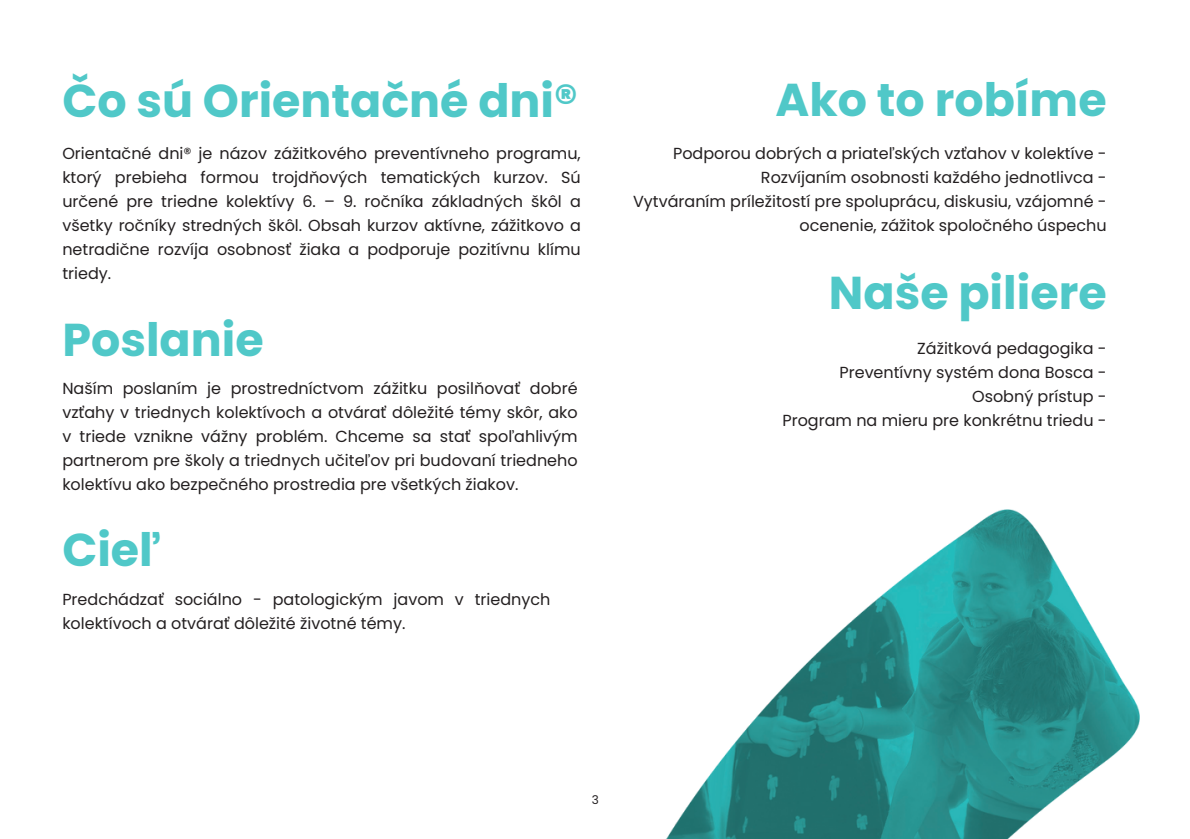
<style>
.page{position:relative;width:1190px;height:839px;background:#fff}
.page>*{position:absolute;margin:0;border:0;box-sizing:border-box;transform-origin:0 0}
.t1{font:700 46px "Poppins";color:#50c8c8}
.t2{font:16px/24px "Poppins";color:#231f20;text-align:justify}
.t3{font:12px "Poppins";color:#231f20}
</style>
<div class="page">
<img style="left:666px;top:509px;width:473px;height:329px">
<p class="t1" style="left:62px;top:69px;width:517px">Čo sú Orientačné dni®</p>
<p class="t2" style="left:62px;top:142px;width:520px">Orientačné dni® je názov zážitkového preventívneho programu, ktorý prebieha formou trojdňových tematických kurzov. Sú určené pre triedne kolektívy 6. – 9. ročníka základných škôl a všetky ročníky stredných škôl. Obsah kurzov aktívne, zážitkovo a netradične rozvíja osobnosť žiaka a podporuje pozitívnu klímu triedy.</p>
<p class="t1" style="left:62px;top:307px;width:203px">Poslanie</p>
<p class="t2" style="left:62px;top:376px;width:517px">Naším poslaním je prostredníctvom zážitku posilňovať dobré vzťahy v triednych kolektívoch a otvárať dôležité témy skôr, ako v triede vznikne vážny problém. Chceme sa stať spoľahlivým partnerom pre školy a triednych učiteľov pri budovaní triedneho kolektívu ako bezpečného prostredia pre všetkých žiakov.</p>
<p class="t1" style="left:62px;top:518px;width:100px">Cieľ</p>
<p class="t2" style="left:62px;top:587px;width:490px">Predchádzať sociálno - patologickým javom v triednych kolektívoch a otvárať dôležité životné témy.</p>
<p class="t1" style="left:776px;top:68px;width:333px">Ako to robíme</p>
<p class="t2" style="left:673px;top:142px;width:435px">Podporou dobrých a priateľských vzťahov v kolektíve -</p>
<p class="t2" style="left:761px;top:166px;width:347px">Rozvíjaním osobnosti každého jednotlivca -</p>
<p class="t2" style="left:633px;top:190px;width:475px;text-align:right">Vytváraním príležitostí pre spoluprácu, diskusiu, vzájomné - ocenenie, zážitok spoločného úspechu</p>
<p class="t1" style="left:829px;top:260px;width:279px">Naše piliere</p>
<p class="t2" style="left:917px;top:336px;width:191px">Zážitková pedagogika -</p>
<p class="t2" style="left:839px;top:360px;width:269px">Preventívny systém dona Bosca -</p>
<p class="t2" style="left:972px;top:384px;width:136px">Osobný prístup -</p>
<p class="t2" style="left:782px;top:408px;width:326px">Program na mieru pre konkrétnu triedu -</p>
<p class="t3" style="left:592px;top:791px;width:9px">3</p>
</div>
